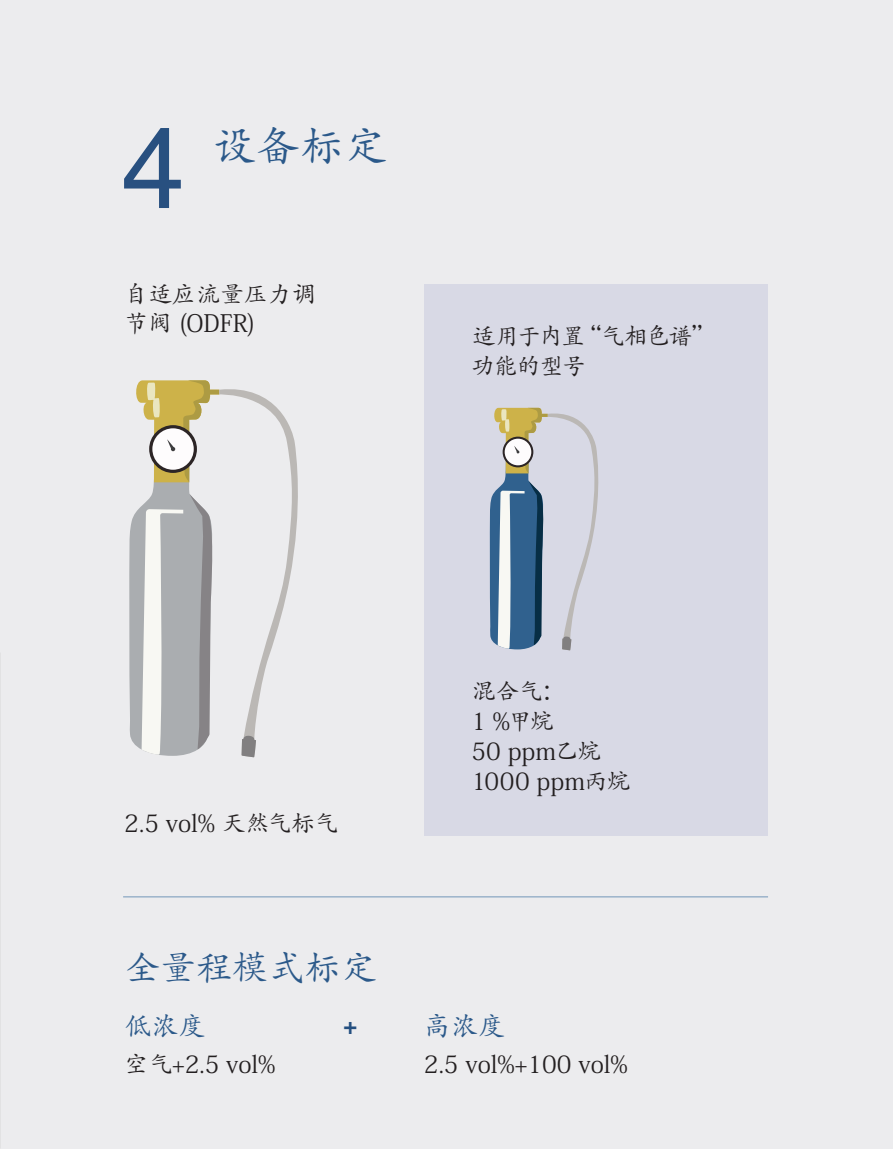
<style>
.page{position:relative;width:893px;height:1149px;background:#fff}
.page>*{position:absolute;margin:0;border:0;box-sizing:border-box;transform-origin:0 0}
.Rubrik_2{font:114px "Helvetica";color:#285080}
.rubbe_kina{font:43.2px "Adobe Kaiti Std";color:#2b598a}
.rubbe_kina-2{font:36px "Adobe Kaiti Std";color:#2b598a}
.rubbe_kina-3{font:27px "Adobe Kaiti Std";color:#2b598a}
.rubbe_kina-4{font:24px/28.8px "Adobe Kaiti Std";color:#231f20}
.rubbe_kina-5{font:24px/30px "Adobe Kaiti Std";letter-spacing:-.07em;color:#231f20}
.Rubrik_3{font:700 24px "Helvetica Neue";color:#244f80}
</style>
<div class="page">
<div style="left:0;top:0;width:893px;height:1148px;background:#ececee"></div>
<div style="left:424px;top:284px;width:343px;height:551px;background:#d8d9e5"></div>
<svg style="left:129px;top:380px;width:169px;height:377px"></svg>
<svg style="left:490px;top:407px;width:109px;height:243px"></svg>
<hr style="left:123px;top:896px;width:645px;height:1px;background:#7397b9">
<p class="Rubrik_2" style="left:121px;top:80px;width:65px">4</p>
<p class="rubbe_kina" style="left:213px;top:119px;width:174px">设备标定</p>
<p class="rubbe_kina-4" style="left:124px;top:279px;width:193px">自适应流量压力调节阀 (ODFR)</p>
<p class="rubbe_kina-5" style="left:471px;top:321px;width:245px">适用于内置“气相色谱”功能的型号</p>
<p class="rubbe_kina-4" style="left:124px;top:808px;width:215px">2.5 vol% 天然气标气</p>
<p class="rubbe_kina-2" style="left:124px;top:945px;width:253px">全量程模式标定</p>
<p class="rubbe_kina-3" style="left:124px;top:1009px;width:82px">低浓度</p>
<p class="rubbe_kina-4" style="left:124px;top:1050px;width:153px">空气+2.5 vol%</p>
<p class="Rubrik_3" style="left:343px;top:1006px;width:16px">+</p>
<p class="rubbe_kina-4" style="left:471px;top:677px;width:95px">混合气：</p>
<p class="rubbe_kina-4" style="left:471px;top:707px;width:84px">1 %甲烷</p>
<p class="rubbe_kina-4" style="left:471px;top:737px;width:131px">50 ppm乙烷</p>
<p class="rubbe_kina-4" style="left:471px;top:767px;width:161px">1000 ppm丙烷</p>
<p class="rubbe_kina-3" style="left:424px;top:1009px;width:82px">高浓度</p>
<p class="rubbe_kina-4" style="left:424px;top:1050px;width:205px">2.5 vol%+100 vol%</p>
</div>
